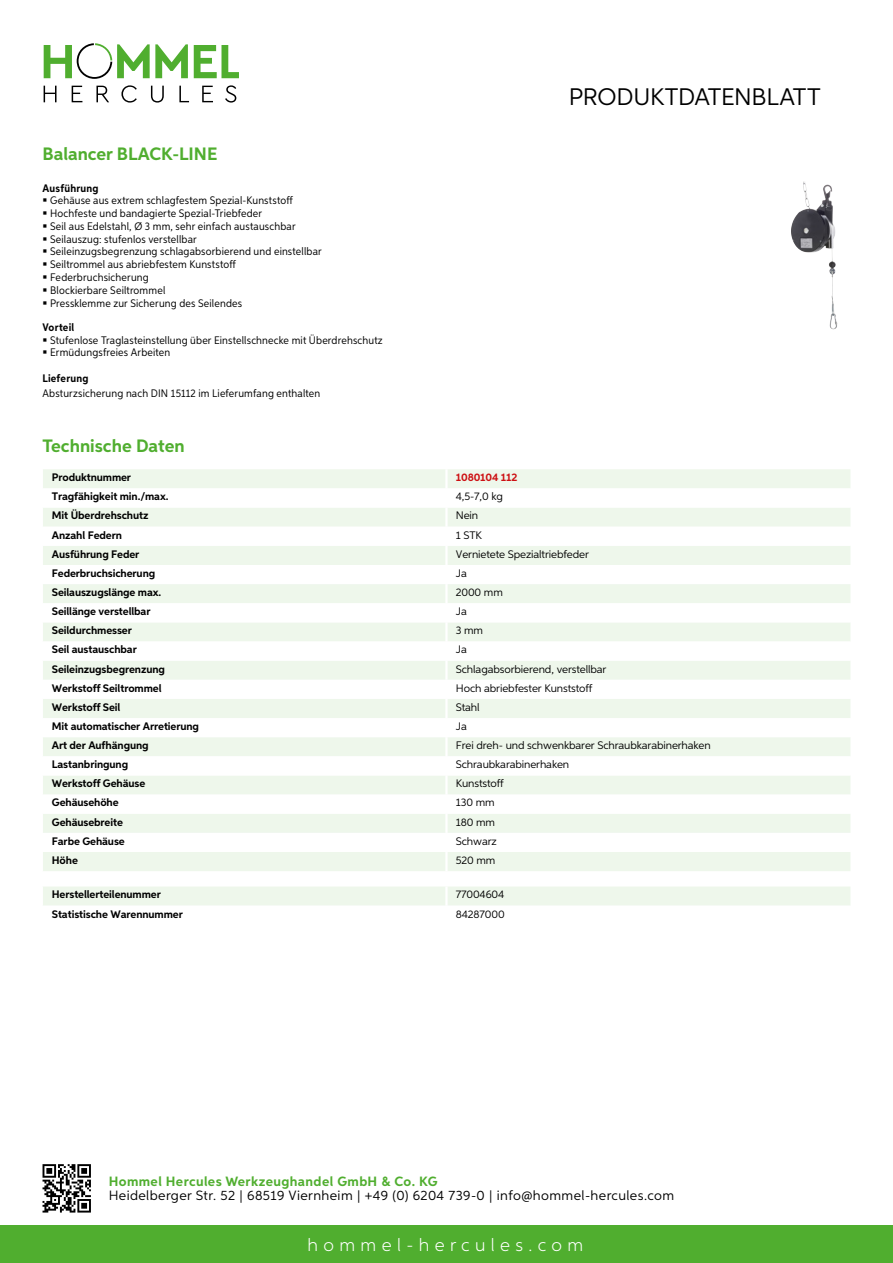
<style>
.page{position:relative;width:893px;height:1263px;background:#fff}
.page>*{position:absolute;margin:0;border:0;box-sizing:border-box;transform-origin:0 0}
.t1{font:24px "Aspira";letter-spacing:-.01em;color:#000}
.t2{font:700 18px "Aspira";color:#50ae2f}
.t3{font:300 18px "Aspira";letter-spacing:.3em;color:#fff}
.t4{font:13.5px "Aspira";letter-spacing:.03em;color:#000}
.t5{font:700 13.5px "Aspira";letter-spacing:.03em;color:#50ae2f}
.t6{font:10.95px/12.8px "Aspira Nar";letter-spacing:.015em;color:#000}
.t7{font:700 10.95px "Aspira";letter-spacing:-.01em;color:#000}
.t8{font:10.95px "Aspira";letter-spacing:-.01em;color:#000}
.t9{font:700 10.95px "Aspira Nar";letter-spacing:.02em;color:#000}
.t10{font:700 10.95px "Aspira";letter-spacing:-.01em;color:#cd1013}
</style>
<div class="page">
<div style="left:0;top:1226px;width:893px;height:37px;background:#50ae2f"></div>
<svg style="left:43px;top:1164px;width:48px;height:48px"></svg>
<svg style="left:194px;top:45px;width:45px;height:33px"></svg>
<svg style="left:44px;top:43px;width:144px;height:36px"></svg>
<svg style="left:44px;top:86px;width:13px;height:16px"></svg>
<svg style="left:72px;top:86px;width:10px;height:16px"></svg>
<svg style="left:96px;top:86px;width:13px;height:16px"></svg>
<svg style="left:121px;top:85px;width:16px;height:18px"></svg>
<svg style="left:151px;top:86px;width:13px;height:17px"></svg>
<svg style="left:179px;top:86px;width:10px;height:16px"></svg>
<svg style="left:202px;top:86px;width:11px;height:16px"></svg>
<svg style="left:225px;top:85px;width:11px;height:18px"></svg>
<div style="left:43px;top:469px;width:807px;height:402px;background:#eef7eb"></div>
<svg style="left:43px;top:488px;width:807px;height:364px"></svg>
<hr style="left:445px;top:469px;width:3px;height:19px;background:#fff">
<hr style="left:445px;top:488px;width:3px;height:20px;background:#fff">
<hr style="left:445px;top:508px;width:3px;height:19px;background:#fff">
<hr style="left:445px;top:527px;width:3px;height:19px;background:#fff">
<hr style="left:445px;top:546px;width:3px;height:19px;background:#fff">
<hr style="left:445px;top:565px;width:3px;height:19px;background:#fff">
<hr style="left:445px;top:584px;width:3px;height:19px;background:#fff">
<hr style="left:445px;top:603px;width:3px;height:19px;background:#fff">
<hr style="left:445px;top:622px;width:3px;height:19px;background:#fff">
<hr style="left:445px;top:641px;width:3px;height:20px;background:#fff">
<hr style="left:445px;top:661px;width:3px;height:19px;background:#fff">
<hr style="left:445px;top:680px;width:3px;height:19px;background:#fff">
<hr style="left:445px;top:699px;width:3px;height:19px;background:#fff">
<hr style="left:445px;top:718px;width:3px;height:19px;background:#fff">
<hr style="left:445px;top:737px;width:3px;height:19px;background:#fff">
<hr style="left:445px;top:756px;width:3px;height:19px;background:#fff">
<hr style="left:445px;top:775px;width:3px;height:20px;background:#fff">
<hr style="left:445px;top:795px;width:3px;height:19px;background:#fff">
<hr style="left:445px;top:814px;width:3px;height:19px;background:#fff">
<hr style="left:445px;top:833px;width:3px;height:19px;background:#fff">
<hr style="left:445px;top:852px;width:3px;height:19px;background:#fff">
<div style="left:43px;top:887px;width:807px;height:18px;background:#eef7eb"></div>
<img style="left:803px;top:181px;width:4px;height:25px">
<h2 class="t2" style="left:43px;top:142px;width:176px">Balancer BLACK-LINE</h2>
<p class="t9" style="left:43px;top:181px;width:58px">Ausführung</p>
<p class="t6" style="left:50px;top:194px;width:273px">Gehäuse aus extrem schlagfestem Spezial-Kunststoff Hochfeste und bandagierte Spezial-Triebfeder<br>Seil aus Edelstahl, Ø 3 mm, sehr einfach austauschbar Seilauszug: stufenlos verstellbar<br>Seileinzugsbegrenzung schlagabsorbierend und einstellbar Seiltrommel aus abriebfestem Kunststoff Federbruchsicherung<br>Blockierbare Seiltrommel<br>Pressklemme zur Sicherung des Seilendes</p>
<p class="t9" style="left:43px;top:320px;width:33px">Vorteil</p>
<p class="t6" style="left:50px;top:333px;width:334px">Stufenlose Traglasteinstellung über Einstellschnecke mit Überdrehschutz<br>Ermüdungsfreies Arbeiten</p>
<p class="t9" style="left:43px;top:371px;width:47px">Lieferung</p>
<p class="t6" style="left:43px;top:386px;width:279px">Absturzsicherung nach DIN 15112 im Lieferumfang enthalten</p>
<h1 class="t1" style="left:569px;top:82px;width:253px">Produktdatenblatt</h1>
<h2 class="t2" style="left:43px;top:435px;width:144px">Technische Daten</h2>
<p class="t7" style="left:52px;top:471px;width:81px">Produktnummer</p>
<p class="t10" style="left:456px;top:471px;width:63px">1080104 112</p>
<p class="t7" style="left:52px;top:490px;width:118px">Tragfähigkeit min./max.</p>
<p class="t8" style="left:456px;top:490px;width:49px">4,5-7,0 kg</p>
<p class="t7" style="left:52px;top:509px;width:98px">Mit Überdrehschutz</p>
<p class="t8" style="left:456px;top:509px;width:24px">Nein</p>
<p class="t7" style="left:52px;top:528px;width:72px">Anzahl Federn</p>
<p class="t8" style="left:456px;top:528px;width:21px">1 STK</p>
<p class="t7" style="left:52px;top:547px;width:89px">Ausführung Feder</p>
<p class="t8" style="left:456px;top:547px;width:135px">Vernietete Spezialtriebfeder</p>
<p class="t7" style="left:52px;top:566px;width:105px">Federbruchsicherung</p>
<p class="t8" style="left:456px;top:566px;width:13px">Ja</p>
<p class="t7" style="left:52px;top:585px;width:111px">Seilauszugslänge max.</p>
<p class="t8" style="left:456px;top:586px;width:49px">2000 mm</p>
<p class="t7" style="left:52px;top:605px;width:100px">Seillänge verstellbar</p>
<p class="t8" style="left:456px;top:605px;width:13px">Ja</p>
<p class="t7" style="left:52px;top:624px;width:81px">Seildurchmesser</p>
<p class="t8" style="left:456px;top:624px;width:29px">3 mm</p>
<p class="t7" style="left:52px;top:643px;width:86px">Seil austauschbar</p>
<p class="t8" style="left:456px;top:643px;width:13px">Ja</p>
<p class="t7" style="left:52px;top:662px;width:115px">Seileinzugsbegrenzung</p>
<p class="t8" style="left:456px;top:662px;width:152px">Schlagabsorbierend, verstellbar</p>
<p class="t7" style="left:52px;top:681px;width:111px">Werkstoff Seiltrommel</p>
<p class="t8" style="left:456px;top:681px;width:138px">Hoch abriebfester Kunststoff</p>
<p class="t7" style="left:52px;top:700px;width:70px">Werkstoff Seil</p>
<p class="t8" style="left:456px;top:700px;width:25px">Stahl</p>
<p class="t7" style="left:52px;top:719px;width:149px">Mit automatischer Arretierung</p>
<p class="t8" style="left:456px;top:719px;width:13px">Ja</p>
<p class="t7" style="left:52px;top:738px;width:98px">Art der Aufhängung</p>
<p class="t8" style="left:456px;top:739px;width:256px">Frei dreh- und schwenkbarer Schraubkarabinerhaken</p>
<p class="t7" style="left:52px;top:758px;width:78px">Lastanbringung</p>
<p class="t8" style="left:456px;top:758px;width:115px">Schraubkarabinerhaken</p>
<p class="t7" style="left:52px;top:777px;width:95px">Werkstoff Gehäuse</p>
<p class="t8" style="left:456px;top:777px;width:50px">Kunststoff</p>
<p class="t7" style="left:52px;top:796px;width:68px">Gehäusehöhe</p>
<p class="t8" style="left:456px;top:796px;width:40px">130 mm</p>
<p class="t7" style="left:52px;top:815px;width:73px">Gehäusebreite</p>
<p class="t8" style="left:456px;top:815px;width:41px">180 mm</p>
<p class="t7" style="left:52px;top:834px;width:74px">Farbe Gehäuse</p>
<p class="t8" style="left:456px;top:834px;width:42px">Schwarz</p>
<p class="t7" style="left:52px;top:853px;width:28px">Höhe</p>
<p class="t8" style="left:456px;top:853px;width:41px">520 mm</p>
<p class="t7" style="left:52px;top:888px;width:111px">Herstellerteilenummer</p>
<p class="t8" style="left:456px;top:888px;width:50px">77004604</p>
<p class="t7" style="left:52px;top:907px;width:132px">Statistische Warennummer</p>
<p class="t8" style="left:456px;top:907px;width:50px">84287000</p>
<p class="t5" style="left:109px;top:1172px;width:330px">Hommel Hercules Werkzeughandel GmbH &amp; Co. KG</p>
<p class="t4" style="left:109px;top:1187px;width:567px">Heidelberger Str. 52 | 68519 Viernheim | +49 (0) 6204 739-0 | info@hommel-hercules.com</p>
<h2 class="t3" style="left:307px;top:1234px;width:277px">hommel-hercules.com</h2>
</div>
